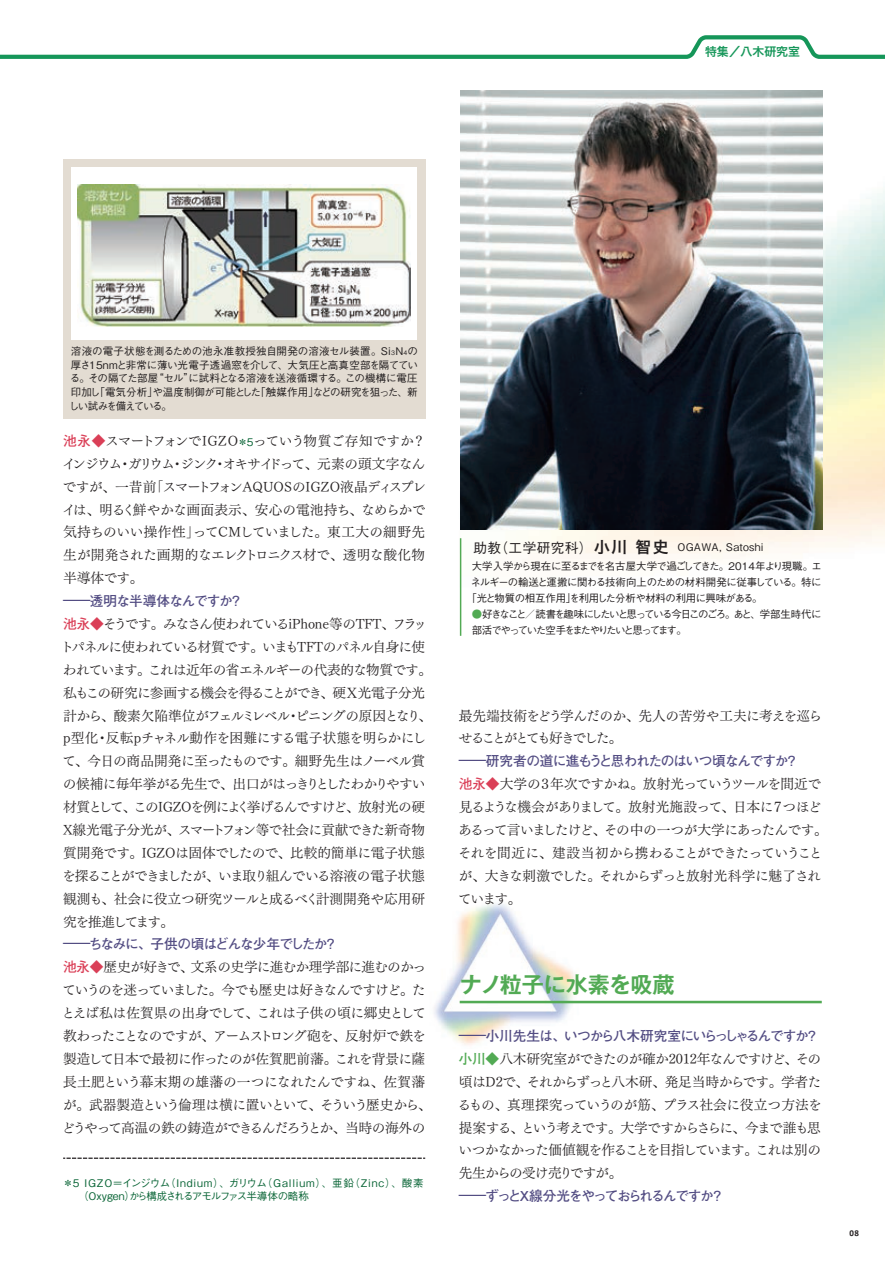
<style>
.page{position:relative;width:893px;height:1263px;background:#fff}
.page>*{position:absolute;margin:0;border:0;box-sizing:border-box;transform-origin:0 0}
.t1{font:22.05px "Gothic MB101 Pro De Bold 90 msp RKSJ H";letter-spacing:-.015em;color:#52aa54}
.t2{font:13.65px/23px "Tsuku Min Pr 5 N R 90 msp RKSJ H";letter-spacing:-.055em;color:#231f20}
.t3{font:13.65px "Futo Go B101 Pro Bold 90 msp RKSJ H";letter-spacing:-.085em;color:#534d83;scale:2 1}
.t4{font:13.65px "Futo Go B101 Pro Bold 90 msp RKSJ H";letter-spacing:-.065em;color:#534d83;scale:2 1}
.t5{font:13.65px "Futo Go B101 Pro Bold 90 msp RKSJ H";letter-spacing:-.105em;color:#534d83;scale:2 1}
.t6{font:11.85px "Hira Kaku Pro N W6 90 msp RKSJ H";color:#159659}
.t7{font:10.5px/13.6px "Gothic BBB Pro Medium 90 msp RKSJ H";letter-spacing:-.005em;color:#231f20;text-align:justify}
.t8{font:10.5px/13.6px "Gothic BBB Pro Medium 90 msp RKSJ H";color:#0c6638}
.t9{font:10.5px "Gothic BBB Pro Medium 90 msp RKSJ H";letter-spacing:.025em;color:#231f20}
.t10{font:10.35px "Gothic BBB Pro Medium 90 msp RKSJ H";letter-spacing:-.04em;color:#231f20}
.t11{font:10.35px/15.8px "Gothic BBB Pro Medium 90 msp RKSJ H";letter-spacing:-.14em;color:#231f20}
.t12{font:10.35px "Gothic BBB Pro Medium 90 msp RKSJ H";letter-spacing:-.065em;color:#231f20}
.t13{font:700 8.85px "Calibri";color:#231f20}
.s1{font-size:6.15px}
.s2{font-family:"Futo Go B101 Pro Bold 90 msp RKSJ H";color:#da3f57}
.s3{font-family:"Gothic BBB Pro Medium 90 msp RKSJ H";font-size:10.5px;color:#0c6638}
.s4{font-size:13.65px}
.s5{font-family:"Hira Kaku Pro N W6 90 msp RKSJ H";font-size:15.75px}
.s6{color:#52aa54}
.s7{font-family:"Futo Go B101 Pro Bold 90 msp RKSJ H";color:#52aa54}
</style>
<div class="page">
<img style="left:434px;top:903px;width:191px;height:142px">
<img style="left:459px;top:90px;width:425px;height:511px">
<div style="left:63px;top:159px;width:362px;height:259px;background:#e3dcd2"></div>
<svg style="left:0;top:35px;width:884px;height:24px"></svg>
<div style="left:71px;top:167px;width:346px;height:173px;background:#fff"></div>
<img style="left:78px;top:185px;width:332px;height:142px">
<hr style="left:460px;top:1001px;width:362px;height:2px;background:#52aa54">
<img style="left:461px;top:90px;width:362px;height:440px">
<hr style="left:460px;top:538px;width:1px;height:98px;background:#52aa54">
<svg style="left:63px;top:1158px;width:362px;height:1px"></svg>
<p class="t6" style="left:705px;top:47px;width:97px">特集／八木研究室</p>
<p class="t7" style="left:69px;top:346px;width:351px">溶液の電子状態を測るための池永准教授独自開発の溶液セル装置。Si<span class="s1">3</span>N<span class="s1">4</span>の厚さ15nmと非常に薄い光電子透過窓を介して、大気圧と高真空部を隔てている。その隔てた部屋“セル”に試料となる溶液を送液循環する。この機構に電圧印加し「電気分析」や温度制御が可能とした「触媒作用」などの研究を狙った、新しい試みを備えている。</p>
<p class="t2" style="left:62px;top:431px;width:365px;text-align:justify"><span class="s2">池永◆</span>スマートフォンでIGZO<span class="s3">＊5</span>っていう物質ご存知ですか？インジウム・ガリウム・ジンク・オキサイドって、元素の頭文字なんですが、一昔前「スマートフォンAQUOSのIGZO液晶ディスプレイは、明るく鮮やかな画面表示、安心の電池持ち、なめらかで気持ちのいい操作性」ってCMしていました。東工大の細野先生が開発された画期的なエレクトロニクス材で、透明な酸化物半導体です。</p>
<p class="t4" style="left:63px;top:596px;width:91px">̶透明な半導体なんですか？</p>
<p class="t2" style="left:60px;top:614px;width:373px"><span class="s2">池永◆</span>そうです。みなさん使われているiPhone等のTFT、フラットパネルに使われている材質です。いまもTFTのパネル自身に使われています。これは近年の省エネルギーの代表的な物質です。私もこの研究に参画する機会を得ることができ、硬Ｘ光電子分光計から、酸素欠陥準位がフェルミレベル・ピニングの原因となり、p型化・反転pチャネル動作を困難にする電子状態を明らかにして、今日の商品開発に至ったものです。細野先生はノーベル賞の候補に毎年挙がる先生で、出口がはっきりとしたわかりやすい材質として、このIGZOを例によく挙げるんですけど、放射光の硬X線光電子分光が、スマートフォン等で社会に貢献できた新奇物質開発です。IGZOは固体でしたので、比較的簡単に電子状態を探ることができましたが、いま取り組んでいる溶液の電子状態観測も、社会に役立つ研究ツールと成るべく計測開発や応用研究を推進してます。</p>
<p class="t3" style="left:63px;top:939px;width:139px">̶ちなみに、子供の頃はどんな少年でしたか？</p>
<p class="t2" style="left:61px;top:958px;width:372px"><span class="s2">池永◆</span>歴史が好きで、文系の史学に進むか理学部に進むのかっていうのを迷っていました。今でも歴史は好きなんですけど。たとえば私は佐賀県の出身でして、これは子供の頃に郷史として教わったことなのですが、アームストロング砲を、反射炉で鉄を製造して日本で最初に作ったのが佐賀肥前藩。これを背景に薩長土肥という幕末期の雄藩の一つになれたんですね、佐賀藩が。武器製造という倫理は横に置いといて、そういう歴史から、どうやって高温の鉄の鋳造ができるんだろうとか、当時の海外の</p>
<p class="t8" style="left:78px;top:1177px;width:347px;text-indent:-15px">＊5 IGZO＝インジウム（Indium）、ガリウム（Gallium）、亜鉛（Zinc）、酸素（Oxygen）から構成されるアモルファス半導体の略称</p>
<p class="t9" style="left:473px;top:543px;width:292px"><span class="s4">助教（工学研究科）</span><span class="s5">小川 智史</span> OGAWA, Satoshi</p>
<p class="t12" style="left:472px;top:563px;width:352px">大学入学から現在に至るまでを名古屋大学で過ごしてきた。2014年より現職。エ</p>
<p class="t10" style="left:471px;top:578px;width:352px">ネルギーの輸送と運搬に関わる技術向上のための材料開発に従事している。特に</p>
<p class="t10" style="left:466px;top:594px;width:298px">「光と物質の相互作用」を利用した分析や材料の利用に興味がある。</p>
<p class="t11" style="left:472px;top:607px;width:351px"><span class="s6">●</span>好きなこと／読書を趣味にしたいと思っている今日このごろ。あと、学部生時代に部活でやっていた空手をまたやりたいと思ってます。</p>
<p class="t2" style="left:459px;top:706px;width:365px">最先端技術をどう学んだのか、先人の苦労や工夫に考えを巡らせることがとても好きでした。</p>
<p class="t4" style="left:459px;top:756px;width:171px">̶研究者の道に進もうと思われたのはいつ頃なんですか？</p>
<p class="t2" style="left:458px;top:774px;width:372px"><span class="s2">池永◆</span>大学の３年次ですかね。放射光っていうツールを間近で見るような機会がありまして。放射光施設って、日本に７つほどあるって言いましたけど、その中の一つが大学にあったんです。それを間近に、建設当初から携わることができたっていうことが、大きな刺激でした。それからずっと放射光科学に魅了されています。</p>
<h1 class="t1" style="left:460px;top:977px;width:216px">ナノ粒子に水素を吸蔵</h1>
<p class="t3" style="left:459px;top:1031px;width:181px">̶小川先生は、いつから八木研究室にいらっしゃるんですか？</p>
<p class="t2" style="left:457px;top:1049px;width:366px;text-align:justify"><span class="s7">小川◆</span>八木研究室ができたのが確か2012年なんですけど、その頃はD2で、それからずっと八木研、発足当時からです。学者たるもの、真理探究っていうのが筋、プラス社会に役立つ方法を提案する、という考えです。大学ですからさらに、今まで誰も思いつかなかった価値観を作ることを目指しています。これは別の先生からの受け売りですが。</p>
<p class="t5" style="left:459px;top:1191px;width:134px">̶ずっとX線分光をやっておられるんですか？</p>
<p class="t13" style="left:849px;top:1229px;width:11px">08</p>
</div>
